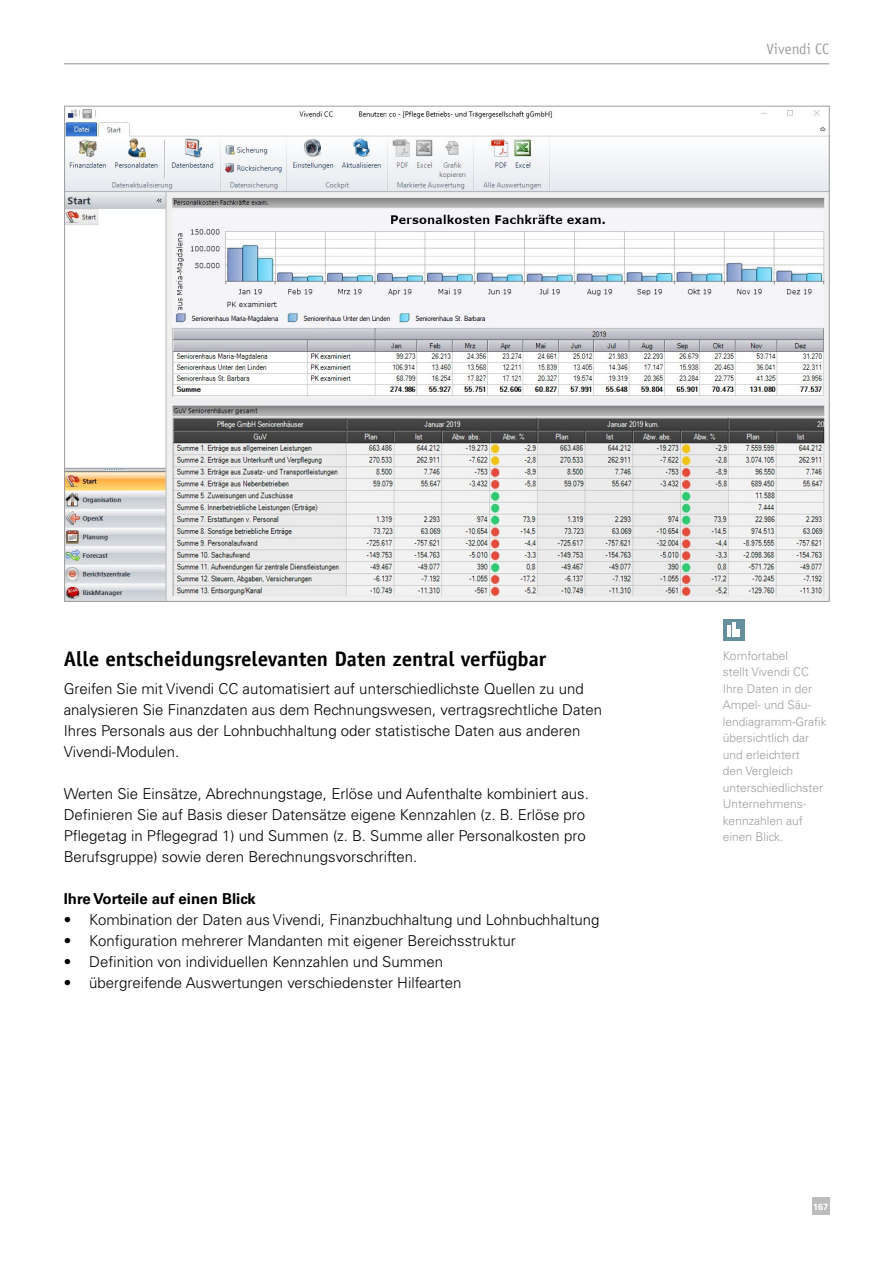
<style>
.page{position:relative;width:893px;height:1263px;background:#fff}
.page>*{position:absolute;margin:0;border:0;box-sizing:border-box;transform-origin:0 0}
.t1{font:700 21px "Officina Sans";color:#000}
.t2{font:300 15px/21px "Univers LT Std";color:#000}
.t3{font:700 15px "Univers LT Std";color:#000}
.t4{font:15px "Officina Sans";color:#9d9d9c}
.t5{font:300 12px/16.5px "Univers LT Std";color:#9d9d9c}
.t6{font:700 9px "Univers LT Std";color:#fff}
</style>
<div class="page">
<div style="left:812px;top:1198px;width:17px;height:17px;background:#bcbcbc"></div>
<img style="left:66px;top:109px;width:762px;height:491px">
<hr style="left:64px;top:63px;width:765px;height:1px;background:#9d9d9c">
<div style="left:723px;top:619px;width:22px;height:21px;background:#658f9c"></div>
<hr style="left:732px;top:622px;width:3px;height:15px;background:#fff">
<svg style="left:728px;top:626px;width:12px;height:11px"></svg>
<p class="t4" style="left:766px;top:40px;width:64px">Vivendi CC</p>
<h1 class="t1" style="left:64px;top:645px;width:484px">Alle entscheidungsrelevanten Daten zentral verfügbar</h1>
<p class="t2" style="left:64px;top:678px;width:540px">Greifen Sie mit Vivendi CC automatisiert auf unterschiedlichste Quellen zu und analysieren Sie Finanzdaten aus dem Rechnungswesen, vertragsrechtliche Daten Ihres Personals aus der Lohnbuchhaltung oder statistische Daten aus anderen Vivendi-Modulen.</p>
<p class="t2" style="left:64px;top:783px;width:527px">Werten Sie Einsätze, Abrechnungstage, Erlöse und Aufenthalte kombiniert aus.<br>Definieren Sie auf Basis dieser Datensätze eigene Kennzahlen (z. B. Erlöse pro Pflegetag in Pflegegrad 1) und Summen (z. B. Summe aller Personalkosten pro Berufsgruppe) sowie deren Berechnungsvorschriften.</p>
<p class="t3" style="left:64px;top:890px;width:194px">Ihre Vorteile auf einen Blick</p>
<p class="t2" style="left:64px;top:909px;width:537px">• Kombination der Daten aus Vivendi, Finanzbuchhaltung und Lohnbuchhaltung</p>
<p class="t2" style="left:64px;top:930px;width:453px">• Konfiguration mehrerer Mandanten mit eigener Bereichsstruktur</p>
<p class="t2" style="left:64px;top:951px;width:381px">• Definition von individuellen Kennzahlen und Summen</p>
<p class="t2" style="left:64px;top:972px;width:399px">• übergreifende Auswertungen verschiedenster Hilfearten</p>
<p class="t5" style="left:723px;top:647px;width:106px">Komfortabel<br>stellt Vivendi CC<br>Ihre Daten in der<br>Ampel- und Säu&shy;lendiagramm-Grafik übersichtlich dar und erleichtert<br>den Vergleich unterschiedlichster<br>Unternehmens&shy;kennzahlen auf einen Blick.</p>
<p class="t6" style="left:813px;top:1201px;width:17px">167</p>
</div>
